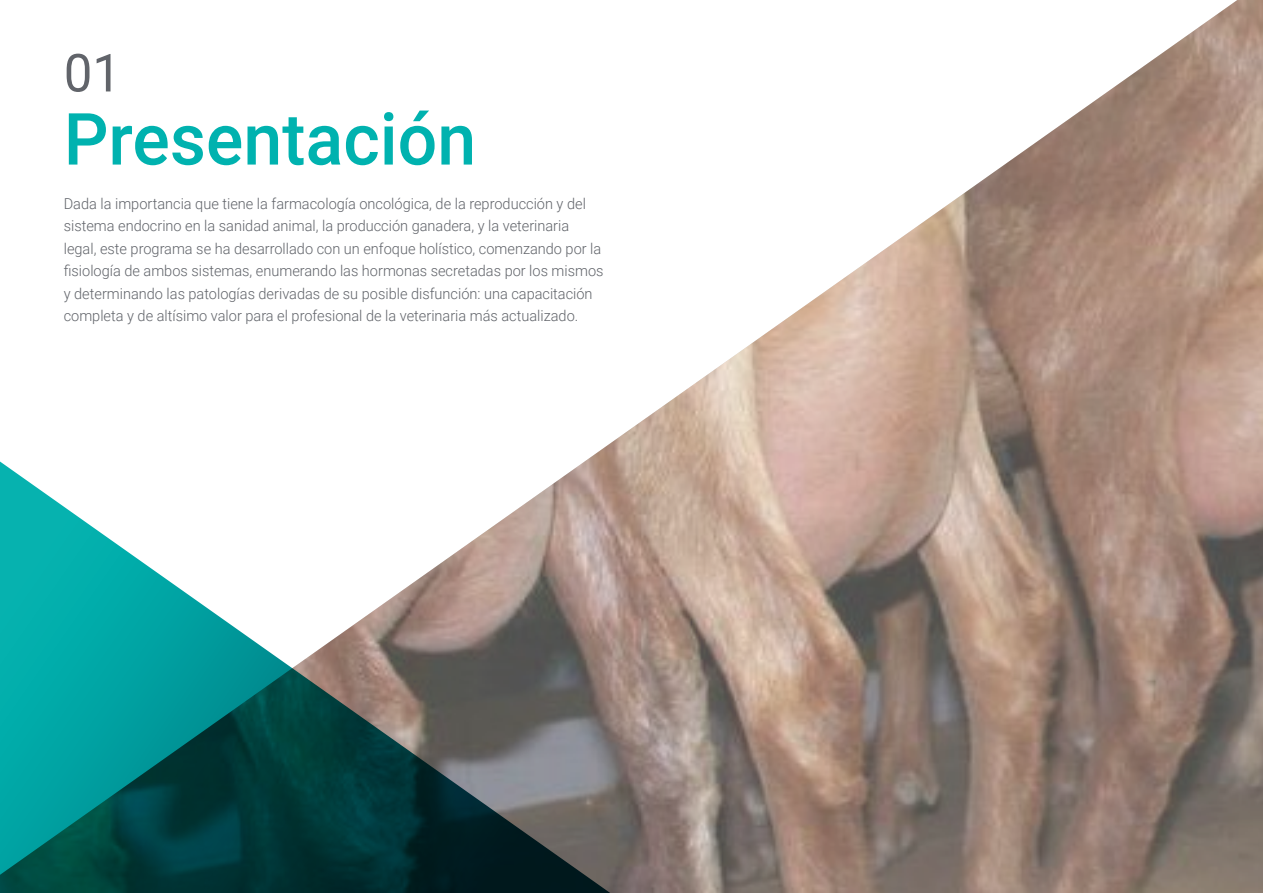
<style>
.page{position:relative;width:1263px;height:893px;background:#fff}
.page>*{position:absolute;margin:0;border:0;box-sizing:border-box;transform-origin:0 0}
.t1{font:500 72px "Roboto";color:#00b2af}
.t2{font:52.5px "Roboto";color:#61646a}
.t3{font:300 15px/22.5px "Roboto";color:#61646a}
</style>
<div class="page">
<img style="left:606px;top:0;width:657px;height:893px">
<svg style="left:0;top:446px;width:640px;height:447px"></svg>
<h2 class="t2" style="left:64px;top:36px;width:59px">01</h2>
<h1 class="t1" style="left:64px;top:89px;width:414px">Presentación</h1>
<p class="t3" style="left:64px;top:192px;width:541px">Dada la importancia que tiene la farmacología oncológica, de la reproducción y del sistema endocrino en la sanidad animal, la producción ganadera, y la veterinaria legal, este programa se ha desarrollado con un enfoque holístico, comenzando por la fisiología de ambos sistemas, enumerando las hormonas secretadas por los mismos y determinando las patologías derivadas de su posible disfunción: una capacitación completa y de altísimo valor para el profesional de la veterinaria más actualizado.</p>
</div>
